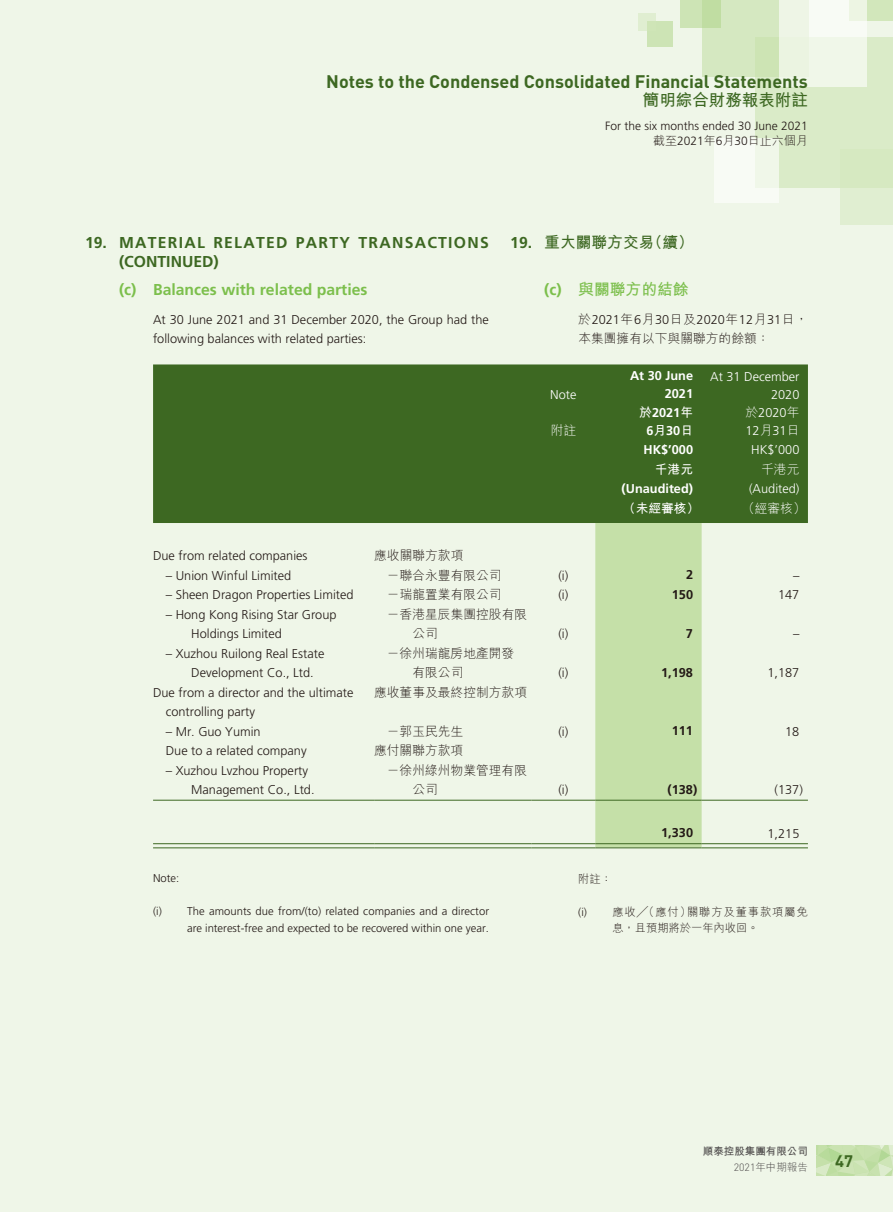
<style>
.page{position:relative;width:893px;height:1212px;background:#eff6e8}
.page>*{position:absolute;margin:0;border:0;box-sizing:border-box;transform-origin:0 0}
.t1{font:700 18px "DIN";color:#3d6822}
.t2{font:700 16.5px "M Hei HK";color:#3d6822}
.t3{font:700 16.5px "DIN";color:#3d6822}
.t4{font:700 15.75px/19.5px "Frutiger LT Std";letter-spacing:.08em;color:#3d6822}
.t5{font:700 15.75px "Frutiger LT Std";color:#7cbf4c}
.t6{font:700 15.75px "M Hei HK";color:#3d6822}
.t7{font:700 15.75px "M Hei HK";color:#7cbf4c}
.t8{font:300 12.75px/19.5px "Frutiger LT Std";color:#231916}
.t9{font:300 12.75px/19.5px "M Hei HK";color:#231916}
.t10{font:300 12.75px/18px "Frutiger LT Std";color:#fff;text-align:right}
.t11{font:700 12.75px/18px "Frutiger LT Std";color:#fff;text-align:right}
.t12{font:700 12.75px "Frutiger LT Std";color:#231916}
.t13{font:300 12.75px "M Hei HK";color:#fff}
.t14{font:700 12.75px "M Hei HK";color:#fff}
.t15{font:300 12px "Frutiger LT Std";color:#231916}
.t16{font:300 12px "M Hei HK";color:#231916}
.t17{font:300 11.25px/16.5px "Frutiger LT Std";color:#231916;text-align:right}
.t18{font:300 11.25px/16.5px "M Hei HK";letter-spacing:.085em;color:#231916}
.t19{font:700 10.5px/15.8px "M Hei HK";color:#4d4a4a;text-align:right}
.s1{font-family:"Frutiger LT Std"}
.s2{font-family:"M Hei HK"}
.s3{font-family:"DIN";font-weight:300}
.s4{font-weight:300}
</style>
<div class="page">
<svg style="left:817px;top:1145px;width:76px;height:30px;background:#c6e1ad"></svg>
<div style="left:756px;top:37px;width:137px;height:150px;background:#daebc8"></div>
<div style="left:702px;top:0;width:107px;height:77px;background:linear-gradient(to bottom,#d6e8c2,#d2e6bc)"></div>
<div style="left:850px;top:0;width:43px;height:21px;background:#d2e7bb"></div>
<div style="left:841px;top:150px;width:52px;height:75px;background:linear-gradient(to right,#dbebc9,#dbebc9)"></div>
<div style="left:681px;top:0;width:40px;height:28px;background:linear-gradient(to right,#d1e6bb,#bedc9f)"></div>
<div style="left:647px;top:21px;width:26px;height:26px;background:#cde4b5"></div>
<svg style="left:638px;top:13px;width:18px;height:18px"></svg>
<div style="left:714px;top:138px;width:65px;height:65px;background:#f8fbf5"></div>
<div style="left:779px;top:0;width:88px;height:87px;background:#f0f7e9"></div>
<div style="left:153px;top:364px;width:655px;height:159px;background:#3d6822"></div>
<div style="left:595px;top:523px;width:107px;height:324px;background:#c5e0a8"></div>
<hr style="left:153px;top:800px;width:221px;height:1px;background:#3d6822">
<hr style="left:374px;top:800px;width:157px;height:1px;background:#3d6822">
<hr style="left:531px;top:800px;width:64px;height:1px;background:#3d6822">
<hr style="left:595px;top:800px;width:107px;height:1px;background:#3d6822">
<hr style="left:702px;top:800px;width:106px;height:1px;background:#3d6822">
<hr style="left:153px;top:843px;width:221px;height:1px;background:#3d6822">
<hr style="left:153px;top:847px;width:221px;height:1px;background:#3d6822">
<hr style="left:374px;top:843px;width:157px;height:1px;background:#3d6822">
<hr style="left:374px;top:847px;width:157px;height:1px;background:#3d6822">
<hr style="left:531px;top:843px;width:64px;height:1px;background:#3d6822">
<hr style="left:531px;top:847px;width:64px;height:1px;background:#3d6822">
<hr style="left:595px;top:843px;width:107px;height:1px;background:#3d6822">
<hr style="left:595px;top:847px;width:107px;height:1px;background:#3d6822">
<hr style="left:702px;top:843px;width:106px;height:1px;background:#3d6822">
<hr style="left:702px;top:847px;width:106px;height:1px;background:#3d6822">
<h1 class="t1" style="left:326px;top:69px;width:483px">Notes to the Condensed Consolidated Financial Statements</h1>
<p class="t2" style="left:643px;top:88px;width:166px">簡明綜合財務報表附註</p>
<p class="t15" style="left:605px;top:119px;width:204px">For the six months ended 30 June 2021</p>
<p class="t16" style="left:653px;top:134px;width:156px">截至<span class="s1">2021</span>年<span class="s1">6</span>月<span class="s1">30</span>日止六個月</p>
<p class="t4" style="left:119px;top:233px;width:371px;text-indent:-34px">19. MATERIAL RELATED PARTY TRANSACTIONS (CONTINUED)</p>
<p class="t5" style="left:119px;top:281px;width:250px">(c) Balances with related parties</p>
<p class="t8" style="left:153px;top:310px;width:337px">At 30 June 2021 and 31 December 2020, the Group had the following balances with related parties:</p>
<p class="t6" style="left:510px;top:231px;width:185px"><span class="s1">19.</span> 重大關聯方交易（續）</p>
<p class="t7" style="left:544px;top:278px;width:146px"><span class="s1">(c)</span> 與關聯方的結餘</p>
<p class="t8" style="left:578px;top:310px;width:231px"><span class="s2">於</span>2021<span class="s2">年</span>6<span class="s2">月</span>30<span class="s2">日及</span>2020<span class="s2">年</span>12<span class="s2">月</span>31<span class="s2">日，</span></p>
<p class="t9" style="left:578px;top:329px;width:193px">本集團擁有以下與關聯方的餘額：</p>
<p class="t10" style="left:550px;top:386px;width:28px">Note</p>
<p class="t13" style="left:551px;top:424px;width:27px">附註</p>
<p class="t11" style="left:630px;top:367px;width:65px">At 30 June<br>2021</p>
<p class="t10" style="left:710px;top:368px;width:91px">At 31 December<br>2020</p>
<p class="t11" style="left:639px;top:403px;width:55px;text-align:center"><span class="s2">於</span>2021<span class="s2">年<br></span>6<span class="s2">月</span>30<span class="s2">日</span></p>
<p class="t10" style="left:745px;top:404px;width:55px;text-align:left"><span class="s2">於</span>2020<span class="s2">年<br></span>12<span class="s2">月</span>31<span class="s2">日</span></p>
<p class="t11" style="left:643px;top:440px;width:51px">HK$’000</p>
<p class="t10" style="left:751px;top:441px;width:50px">HK$’000</p>
<p class="t14" style="left:655px;top:460px;width:40px">千港元</p>
<p class="t13" style="left:761px;top:463px;width:40px">千港元</p>
<p class="t11" style="left:622px;top:479px;width:73px">(Unaudited)</p>
<p class="t10" style="left:749px;top:480px;width:52px">(Audited)</p>
<p class="t14" style="left:623px;top:499px;width:78px">（未經審核）</p>
<p class="t13" style="left:742px;top:502px;width:65px">（經審核）</p>
<p class="t8" style="left:153px;top:546px;width:156px">Due from related companies</p>
<p class="t9" style="left:374px;top:546px;width:91px">應收關聯方款項</p>
<p class="t8" style="left:166px;top:566px;width:127px">– Union Winful Limited</p>
<p class="t9" style="left:387px;top:565px;width:116px">－聯合永豐有限公司</p>
<p class="t8" style="left:558px;top:566px;width:11px">(i)</p>
<p class="t12" style="left:686px;top:567px;width:9px">2</p>
<p class="t8" style="left:793px;top:566px;width:8px">–</p>
<p class="t8" style="left:166px;top:585px;width:189px">– Sheen Dragon Properties Limited</p>
<p class="t9" style="left:387px;top:585px;width:116px">－瑞龍置業有限公司</p>
<p class="t8" style="left:558px;top:585px;width:11px">(i)</p>
<p class="t12" style="left:672px;top:587px;width:23px">150</p>
<p class="t8" style="left:778px;top:585px;width:23px">147</p>
<p class="t8" style="left:191px;top:605px;width:147px;text-indent:-26px">– Hong Kong Rising Star Group<br>Holdings Limited</p>
<p class="t9" style="left:412px;top:604px;width:116px;text-indent:-26px">－香港星辰集團控股有限公司</p>
<p class="t8" style="left:558px;top:624px;width:11px">(i)</p>
<p class="t12" style="left:686px;top:626px;width:9px">7</p>
<p class="t8" style="left:793px;top:624px;width:8px">–</p>
<p class="t8" style="left:191px;top:644px;width:135px;text-indent:-26px">– Xuzhou Ruilong Real Estate<br>Development Co., Ltd.</p>
<p class="t9" style="left:412px;top:643px;width:103px;text-indent:-26px">－徐州瑞龍房地產開發有限公司</p>
<p class="t8" style="left:558px;top:663px;width:11px">(i)</p>
<p class="t12" style="left:661px;top:665px;width:33px">1,198</p>
<p class="t8" style="left:767px;top:663px;width:33px">1,187</p>
<p class="t8" style="left:166px;top:683px;width:189px;text-indent:-13px">Due from a director and the ultimate controlling party</p>
<p class="t9" style="left:374px;top:682px;width:154px">應收董事及最終控制方款項</p>
<p class="t8" style="left:166px;top:722px;width:96px">– Mr. Guo Yumin</p>
<p class="t9" style="left:387px;top:721px;width:78px">－郭玉民先生</p>
<p class="t8" style="left:558px;top:722px;width:11px">(i)</p>
<p class="t12" style="left:672px;top:723px;width:23px">111</p>
<p class="t8" style="left:785px;top:722px;width:16px">18</p>
<p class="t8" style="left:166px;top:741px;width:142px">Due to a related company</p>
<p class="t9" style="left:374px;top:741px;width:91px">應付關聯方款項</p>
<p class="t8" style="left:191px;top:761px;width:125px;text-indent:-26px">– Xuzhou Lvzhou Property<br>Management Co., Ltd.</p>
<p class="t9" style="left:412px;top:760px;width:116px;text-indent:-26px">－徐州綠州物業管理有限公司</p>
<p class="t8" style="left:558px;top:780px;width:11px">(i)</p>
<p class="t12" style="left:667px;top:782px;width:31px">(138)</p>
<p class="t8" style="left:774px;top:780px;width:30px">(137)</p>
<p class="t12" style="left:661px;top:825px;width:33px">1,330</p>
<p class="t8" style="left:767px;top:824px;width:33px">1,215</p>
<p class="t17" style="left:153px;top:870px;width:28px">Note:</p>
<p class="t17" style="left:153px;top:903px;width:338px">(i) The amounts due from/(to) related companies and a director are interest-free and expected to be recovered within one year.</p>
<p class="t18" style="left:578px;top:870px;width:35px">附註：</p>
<p class="t18" style="left:612px;top:903px;width:197px;text-indent:-34px"><span class="s1">(i)</span> 應收╱（應付）關聯方及董事款項屬免息，且預期將於一年內收回。</p>
<p class="t19" style="left:703px;top:1143px;width:106px">順泰控股集團有限公司<br><span class="s3">2021</span><span class="s4">年中期報告</span></p>
<p class="t3" style="left:835px;top:1150px;width:19px">47</p>
</div>
